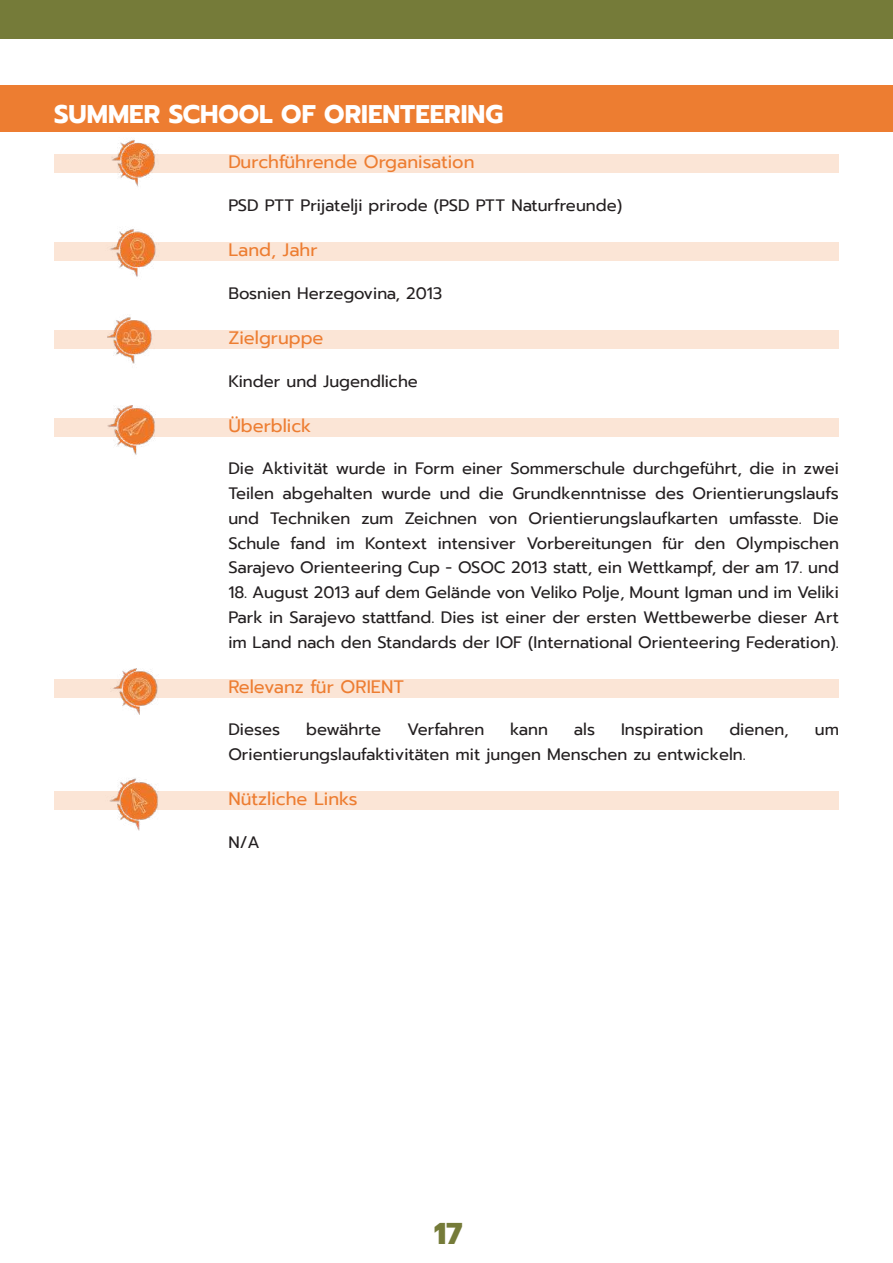
<style>
.page{position:relative;width:893px;height:1263px;background:#fff}
.page>*{position:absolute;margin:0;border:0;box-sizing:border-box;transform-origin:0 0}
.t1{font:800 30px "Prompt";color:#757b39}
.t2{font:700 25.5px "Prompt";color:#fff}
.t3{font:18px "Prompt";color:#ed7d31}
.t4{font:16.5px/24.8px "Prompt";color:#231f20;text-align:justify}
</style>
<div class="page">
<div style="left:0;top:0;width:893px;height:39px;background:#757b39"></div>
<div style="left:0;top:85px;width:893px;height:47px;background:#ed7d31"></div>
<div style="left:54px;top:155px;width:785px;height:18px;background:#fbe5d6"></div>
<div style="left:54px;top:243px;width:785px;height:18px;background:#fbe5d6"></div>
<div style="left:54px;top:330px;width:785px;height:18px;background:#fbe5d6"></div>
<div style="left:54px;top:418px;width:785px;height:18px;background:#fbe5d6"></div>
<div style="left:54px;top:679px;width:785px;height:18px;background:#fbe5d6"></div>
<div style="left:54px;top:792px;width:785px;height:18px;background:#fbe5d6"></div>
<img style="left:105px;top:140px;width:57px;height:47px">
<img style="left:105px;top:229px;width:57px;height:48px">
<img style="left:107px;top:317px;width:50px;height:47px">
<img style="left:111px;top:668px;width:54px;height:46px">
<img style="left:107px;top:405px;width:54px;height:50px">
<img style="left:105px;top:778px;width:66px;height:52px">
<h2 class="t2" style="left:54px;top:95px;width:451px">SUMMER SCHOOL OF ORIENTEERING</h2>
<p class="t3" style="left:228px;top:149px;width:248px">Durchführende Organisation</p>
<p class="t4" style="left:228px;top:193px;width:395px">PSD PTT Prijatelji prirode (PSD PTT Naturfreunde)</p>
<p class="t3" style="left:228px;top:237px;width:91px">Land, Jahr</p>
<p class="t4" style="left:228px;top:281px;width:216px">Bosnien Herzegovina, 2013</p>
<p class="t3" style="left:228px;top:325px;width:97px">Zielgruppe</p>
<p class="t4" style="left:228px;top:368px;width:191px">Kinder und Jugendliche</p>
<p class="t3" style="left:228px;top:412px;width:85px">Überblick</p>
<p class="t4" style="left:228px;top:456px;width:612px">Die Aktivität wurde in Form einer Sommerschule durchgeführt, die in zwei Teilen abgehalten wurde und die Grundkenntnisse des Orientierungslaufs und Techniken zum Zeichnen von Orientierungslaufkarten umfasste. Die Schule fand im Kontext intensiver Vorbereitungen für den Olympischen Sarajevo Orienteering Cup - OSOC 2013 statt, ein Wettkampf, der am 17. und</p>
<p class="t4" style="left:228px;top:580px;width:612px">18. August 2013 auf dem Gelände von Veliko Polje, Mount Igman und im Veliki Park in Sarajevo stattfand. Dies ist einer der ersten Wettbewerbe dieser Art im Land nach den Standards der IOF (International Orienteering Federation).</p>
<p class="t3" style="left:228px;top:673px;width:177px">Relevanz für ORIENT</p>
<p class="t4" style="left:228px;top:717px;width:53px">Dieses</p>
<p class="t4" style="left:306px;top:717px;width:77px">bewährte</p>
<p class="t4" style="left:407px;top:717px;width:79px">Verfahren</p>
<p class="t4" style="left:510px;top:717px;width:39px">kann</p>
<p class="t4" style="left:574px;top:717px;width:23px">als</p>
<p class="t4" style="left:621px;top:717px;width:84px">Inspiration</p>
<p class="t4" style="left:729px;top:717px;width:61px">dienen,</p>
<p class="t4" style="left:815px;top:717px;width:26px">um</p>
<p class="t4" style="left:228px;top:742px;width:519px">Orientierungslaufaktivitäten mit jungen Menschen zu entwickeln.</p>
<p class="t3" style="left:228px;top:786px;width:131px">Nützliche Links</p>
<p class="t4" style="left:228px;top:830px;width:33px">N/A</p>
<h1 class="t1" style="left:434px;top:1211px;width:30px">17</h1>
</div>
